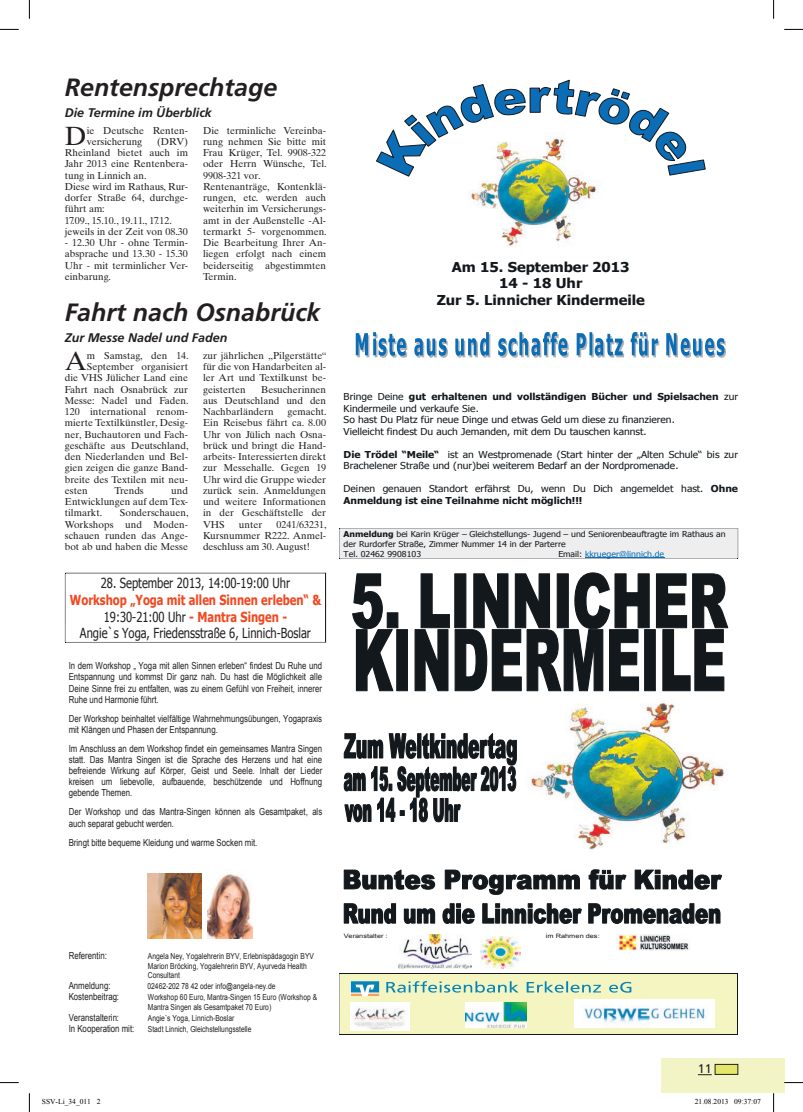
<style>
.page{position:relative;width:803px;height:1112px;background:#fff}
.page>*{position:absolute;margin:0;border:0;box-sizing:border-box;transform-origin:0 0}
.t1{font:26.25px "Times Ten LT Std";color:#231f20}
.t2{font:italic 700 25px "Frutiger LT Pro";color:#231f20}
.t3{font:13.88px/16.8px "Tahoma";color:#231f20;text-align:center;scale:.81 1}
.t4{font:700 13.62px/16.4px "Tahoma";color:#13181c;text-align:center;scale:1.08 1}
.t5{font:italic 700 12.5px "Frutiger LT Pro";color:#231f20}
.t6{font:12.5px "Frutiger LT Pro";color:#231f20}
.t7{font:10px/11.2px "Times Ten LT Std";color:#231f20;text-align:justify}
.t8{font:9.62px/11.1px "Arial";color:#231f20;text-align:justify;scale:.81 1}
.t9{font:9.5px/11.5px "Tahoma";color:#13181c;scale:1.08 1}
.t10{font:8.25px/9.6px "Arial";color:#231f20;scale:.81 1}
.t11{font:8.12px/9.8px "Tahoma";color:#13181c;scale:1.08 1}
.t12{font:8.12px "Tahoma";color:#0a6db5;scale:1.08 1}
.t13{font:7.5px "Times New Roman";color:#000}
.t14{font:6px "Arial";color:#13181c;scale:1.23 1}
.s1{font-weight:700;color:#f04a23}
.s2{font-style:inherit}
.s3{font-weight:700}
.s4{color:#13181c}
</style>
<div class="page">
<div style="left:661px;top:1058px;width:123px;height:34px;background:#f2f4c6"></div>
<svg style="left:698px;top:1074px;width:14px;height:1px"></svg>
<div style="left:715px;top:1064px;width:23px;height:10px;background:#e4e668"></div>
<div style="left:715px;top:1063px;width:23px;height:11px;border:1px solid #231f20"></div>
<hr style="left:66px;top:572px;width:259px;height:1px;background:#231f20">
<hr style="left:66px;top:573px;width:259px;height:1px;background:#231f20">
<hr style="left:66px;top:642px;width:259px;height:1px;background:#231f20">
<hr style="left:66px;top:641px;width:259px;height:1px;background:#231f20">
<svg style="left:65px;top:572px;width:1px;height:71px"></svg>
<svg style="left:325px;top:572px;width:2px;height:71px"></svg>
<img style="left:148px;top:873px;width:53px;height:65px">
<img style="left:207px;top:874px;width:45px;height:64px">
<svg style="left:376px;top:80px;width:330px;height:97px"></svg>
<svg style="left:356px;top:332px;width:370px;height:26px"></svg>
<svg style="left:339px;top:528px;width:400px;height:31px;background:#e8e8ea"></svg>
<img style="left:469px;top:132px;width:136px;height:115px">
<img style="left:617px;top:934px;width:73px;height:16px">
<svg style="left:352px;top:572px;width:376px;height:119px"></svg>
<svg style="left:344px;top:733px;width:173px;height:89px"></svg>
<svg style="left:344px;top:869px;width:378px;height:25px"></svg>
<svg style="left:344px;top:903px;width:376px;height:20px"></svg>
<svg style="left:340px;top:973px;width:398px;height:61px;background:#e0e8bd"></svg>
<img style="left:526px;top:703px;width:199px;height:147px">
<img style="left:480px;top:936px;width:40px;height:32px">
<img style="left:465px;top:1002px;width:62px;height:25px">
<img style="left:350px;top:1002px;width:60px;height:28px">
<img style="left:399px;top:934px;width:72px;height:34px">
<img style="left:574px;top:999px;width:141px;height:28px">
<svg style="left:0;top:29px;width:19px;height:1px"></svg>
<svg style="left:784px;top:29px;width:19px;height:1px"></svg>
<svg style="left:0;top:1082px;width:19px;height:1px"></svg>
<svg style="left:784px;top:1081px;width:19px;height:2px"></svg>
<svg style="left:29px;top:0;width:1px;height:19px"></svg>
<svg style="left:29px;top:1093px;width:1px;height:18px"></svg>
<svg style="left:773px;top:0;width:1px;height:19px"></svg>
<svg style="left:773px;top:1092px;width:1px;height:19px"></svg>
<p class="t2" style="left:65px;top:73px;width:214px">Rentensprechtage</p>
<p class="t1" style="left:65px;top:120px;width:23px">D</p>
<p class="t7" style="left:87px;top:124px;width:103px">ie Deutsche Renten&shy;versicherung</p>
<p class="t5" style="left:65px;top:105px;width:149px">Die Termine im Überblick</p>
<p class="t7" style="left:203px;top:124px;width:125px;text-align:left">Die terminliche Vereinba&shy;rung nehmen Sie bitte mit<br>Frau Krüger, Tel. 9908-322 oder Herrn Wünsche, Tel.<br>9908-321 vor.<br>Rentenanträge, Kontenklä&shy;rungen, etc. werden auch weiterhin im Versicherungs&shy;amt in der Außenstelle -Al&shy;termarkt 5- vorgenommen.<br>Die Bearbeitung Ihrer An&shy;liegen erfolgt nach einem beiderseitig abgestimmten<br>Termin.</p>
<p class="t7" style="left:65px;top:136px;width:125px;text-align:left;text-indent:92px">(DRV)<br>Rheinland bietet auch im<br>Jahr 2013 eine Rentenbera&shy;tung in Linnich an.<br>Diese wird im Rathaus, Rur&shy;dorfer Straße 64, durchge&shy;führt am:<br>17.09., 15.10., 19.11., 17.12. jeweils in der Zeit von 08.30</p>
<p class="t7" style="left:65px;top:237px;width:125px">- 12.30 Uhr - ohne Termin&shy;absprache und 13.30 - 15.30<br>Uhr - mit terminlicher Ver&shy;einbarung.</p>
<p class="t2" style="left:65px;top:298px;width:257px">Fahrt nach Osnabrück</p>
<p class="t1" style="left:65px;top:345px;width:24px">A</p>
<p class="t7" style="left:87px;top:349px;width:103px">m Samstag, den 14.</p>
<p class="t5" style="left:65px;top:330px;width:164px">Zur Messe Nadel und Faden</p>
<p class="t7" style="left:203px;top:349px;width:125px">zur jährlichen „Pilgerstätte“ für die von Handarbeiten al&shy;ler Art und Textilkunst be&shy;geisterten</p>
<p class="t7" style="left:87px;top:361px;width:103px">September organisiert</p>
<p class="t7" style="left:65px;top:372px;width:125px">die VHS Jülicher Land eine</p>
<p class="t7" style="left:65px;top:383px;width:125px">Fahrt nach Osnabrück zur</p>
<p class="t7" style="left:65px;top:394px;width:125px">Messe: Nadel und Faden.</p>
<p class="t7" style="left:65px;top:406px;width:125px">120 international renom-</p>
<p class="t7" style="left:65px;top:417px;width:125px">mierte Textilkünstler, Desig-</p>
<p class="t7" style="left:65px;top:428px;width:125px">ner, Buchautoren und Fach-</p>
<p class="t7" style="left:65px;top:439px;width:125px">geschäfte aus Deutschland,</p>
<p class="t7" style="left:65px;top:451px;width:125px">den Niederlanden und Bel-</p>
<p class="t7" style="left:65px;top:462px;width:125px">gien zeigen die ganze Band-</p>
<p class="t7" style="left:65px;top:473px;width:125px">breite des Textilen mit neu-</p>
<p class="t7" style="left:65px;top:484px;width:24px">esten</p>
<p class="t7" style="left:115px;top:484px;width:31px">Trends</p>
<p class="t7" style="left:203px;top:383px;width:125px;text-indent:58px">Besucherinnen aus Deutschland und den Nachbarländern</p>
<p class="t7" style="left:203px;top:406px;width:125px;text-indent:85px">gemacht.<br>Ein Reisebus fährt ca. 8.00<br>Uhr von Jülich nach Osna&shy;brück und bringt die Hand&shy;arbeits- Interessierten direkt zur Messehalle. Gegen 19<br>Uhr wird die Gruppe wieder zurück sein. Anmeldungen und weitere Informationen in der Geschäftstelle der VHS</p>
<p class="t7" style="left:65px;top:484px;width:125px;text-indent:106px">und Entwicklungen auf dem Tex&shy;tilmarkt.</p>
<p class="t7" style="left:65px;top:507px;width:125px;text-indent:55px">Sonderschauen, Workshops und Moden&shy;schauen runden das Ange&shy;bot ab und haben die Messe</p>
<p class="t7" style="left:203px;top:518px;width:125px;text-indent:73px">0241/63231, Kursnummer R222. Anmel&shy;deschluss am 30. August!</p>
<p class="t7" style="left:239px;top:518px;width:25px">unter</p>
<p class="t3" style="left:70px;top:574px;width:312px">28. September 2013, 14:00-19:00 Uhr<br><span class="s1">Workshop „Yoga mit allen Sinnen erleben“ &amp; </span>19:30-21:00 Uhr <span class="s1">- Mantra Singen -<br></span>Angie`s Yoga, Friedensstraße 6, Linnich-Boslar</p>
<p class="t8" style="left:69px;top:660px;width:314px"><span class="s2">In dem Workshop „ Yoga</span> mit allen Sinnen erleben<span class="s2">“ findest Du Ruhe und </span>Entspannung und kommst Dir ganz nah. Du hast die Möglichkeit alle Deine Sinne frei zu entfalten, was zu einem Gefühl von Freiheit, innerer Ruhe und Harmonie führt.</p>
<p class="t8" style="left:69px;top:712px;width:314px">Der Workshop beinhaltet vielfältige Wahrnehmungsübungen, Yogapraxis mit Klängen und Phasen der Entspannung.</p>
<p class="t8" style="left:69px;top:742px;width:315px">Im Anschluss an dem Workshop findet ein gemeinsames Mantra Singen statt. Das Mantra Singen ist die Sprache des Herzens und hat eine befreiende Wirkung auf Körper, Geist und Seele. Inhalt der Lieder kreisen um liebevolle, aufbauende, beschützende und Hoffnung gebende Themen.</p>
<p class="t8" style="left:69px;top:806px;width:315px">Der Workshop und das Mantra-Singen können als Gesamtpaket, als auch separat gebucht werden.</p>
<p class="t8" style="left:69px;top:836px;width:234px">Bringt bitte bequeme Kleidung und warme Socken mit.</p>
<p class="t4" style="left:437px;top:258px;width:194px">Am 15. September 2013<br>14 - 18 Uhr<br>Zur 5. Linnicher Kindermeile</p>
<p class="t9" style="left:344px;top:390px;width:367px">Bringe Deine <span class="s3">gut erhaltenen und vollständigen Bücher und Spielsachen</span> zur Kindermeile und verkaufe Sie.<br>So hast Du Platz für neue Dinge und etwas Geld um diese zu finanzieren.<br>Vielleicht findest Du auch Jemanden, mit dem Du tauschen kannst.</p>
<p class="t9" style="left:344px;top:448px;width:367px"><span class="s3">Die Trödel “Meile“</span> ist an Westpromenade (Start hinter der „Alten Schule“ bis zur<br>Brachelener Straße und (nur)bei weiterem Bedarf an der Nordpromenade.</p>
<p class="t9" style="left:344px;top:482px;width:367px">Deinen genauen Standort erfährst Du, wenn Du Dich angemeldet hast. <span class="s3">Ohne<br>Anmeldung ist eine Teilnahme nicht möglich!!!</span></p>
<p class="t11" style="left:344px;top:528px;width:355px"><span class="s3">Anmeldung</span> bei Karin Krüger – Gleichstellungs- Jugend – und Seniorenbeauftragte im Rathaus an der Rurdorfer Straße, Zimmer Nummer 14 in der Parterre<br>Tel. 02462 9908103</p>
<p class="t12" style="left:558px;top:548px;width:99px"><span class="s4">Email:</span> kkrueger@linnich.de</p>
<p class="t8" style="left:69px;top:949px;width:49px">Referentin:</p>
<p class="t10" style="left:148px;top:951px;width:207px">Angela Ney, Yogalehrerin BYV, Erlebnispädagogin BYV<br>Marion Bröcking, Yogalehrerin BYV, Ayurveda Health<br>Consultant</p>
<p class="t8" style="left:69px;top:980px;width:53px">Anmeldung:</p>
<p class="t10" style="left:148px;top:981px;width:159px">02462-202 78 42 oder info@angela-ney.de</p>
<p class="t8" style="left:69px;top:991px;width:64px">Kostenbeitrag:</p>
<p class="t10" style="left:148px;top:992px;width:211px">Workshop 60 Euro, Mantra-Singen 15 Euro (Workshop &amp;<br>Mantra Singen als Gesamtpaket 70 Euro)</p>
<p class="t8" style="left:69px;top:1011px;width:64px">Veranstalterin:</p>
<p class="t10" style="left:148px;top:1013px;width:108px">Angie`s Yoga, Linnich-Boslar</p>
<p class="t8" style="left:69px;top:1022px;width:83px">In Kooperation mit:</p>
<p class="t10" style="left:148px;top:1024px;width:129px">Stadt Linnich, Gleichstellungsstelle</p>
<p class="t14" style="left:344px;top:931px;width:37px">Veranstalter :</p>
<p class="t14" style="left:546px;top:931px;width:45px">im Rahmen des:</p>
<p class="t6" style="left:698px;top:1061px;width:15px">11</p>
<p class="t13" style="left:42px;top:1096px;width:60px">SSV-Li_34_011 2</p>
<p class="t13" style="left:695px;top:1096px;width:68px">21.08.2013 09:37:07</p>
</div>
